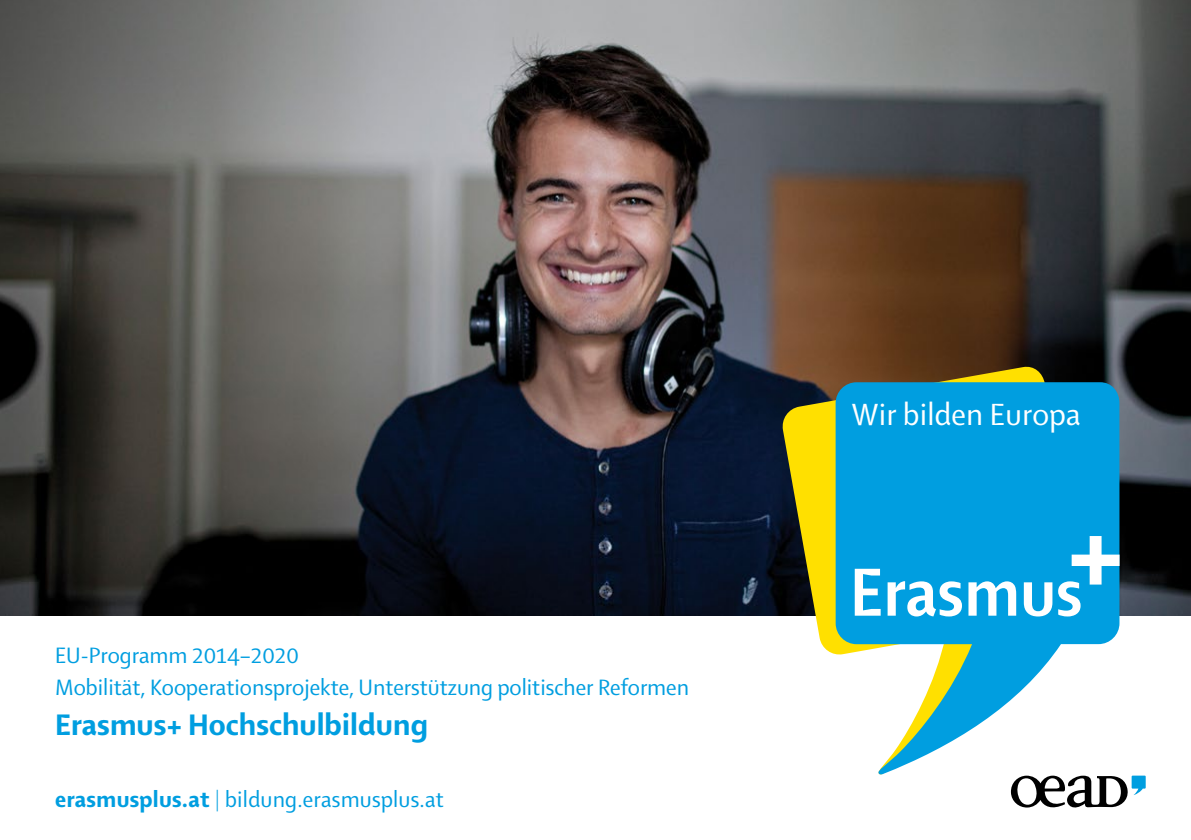
<style>
.page{position:relative;width:1191px;height:840px;background:#fff}
.page>*{position:absolute;margin:0;border:0;box-sizing:border-box;transform-origin:0 0}
.t1{font:33px "Shaker 2";letter-spacing:.01em;color:#fff}
.t2{font:800 32px "Shaker 2";color:#009ee0}
.t3{font:24px/32px "Shaker 2";color:#009ee0}
.s1{font-weight:800}
.s2{font-weight:300}
</style>
<div class="page">
<img style="left:0;top:0;width:1191px;height:615px">
<svg style="left:781px;top:365px;width:302px;height:289px;background:#9e8a20"></svg>
<svg style="left:835px;top:382px;width:284px;height:392px;fill:#009ee0"></svg>
<svg style="left:854px;top:568px;width:26px;height:47px"></svg>
<svg style="left:887px;top:581px;width:75px;height:35px"></svg>
<svg style="left:968px;top:581px;width:48px;height:34px"></svg>
<svg style="left:1023px;top:582px;width:29px;height:34px"></svg>
<svg style="left:1058px;top:535px;width:61px;height:81px"></svg>
<svg style="left:1011px;top:775px;width:134px;height:32px"></svg>
<p class="t3" style="left:55px;top:637px;width:635px">EU-Programm 2014–2020<br>Mobilität, Kooperationsprojekte, Unterstützung politischer Reformen</p>
<h2 class="t2" style="left:55px;top:703px;width:374px">Erasmus+ Hochschulbildung</h2>
<p class="t3" style="left:55px;top:781px;width:390px"><span class="s1">erasmusplus.at</span> <span class="s2">|</span> bildung.erasmusplus.at</p>
<h1 class="t1" style="left:852px;top:392px;width:230px">Wir bilden Europa</h1>
</div>
